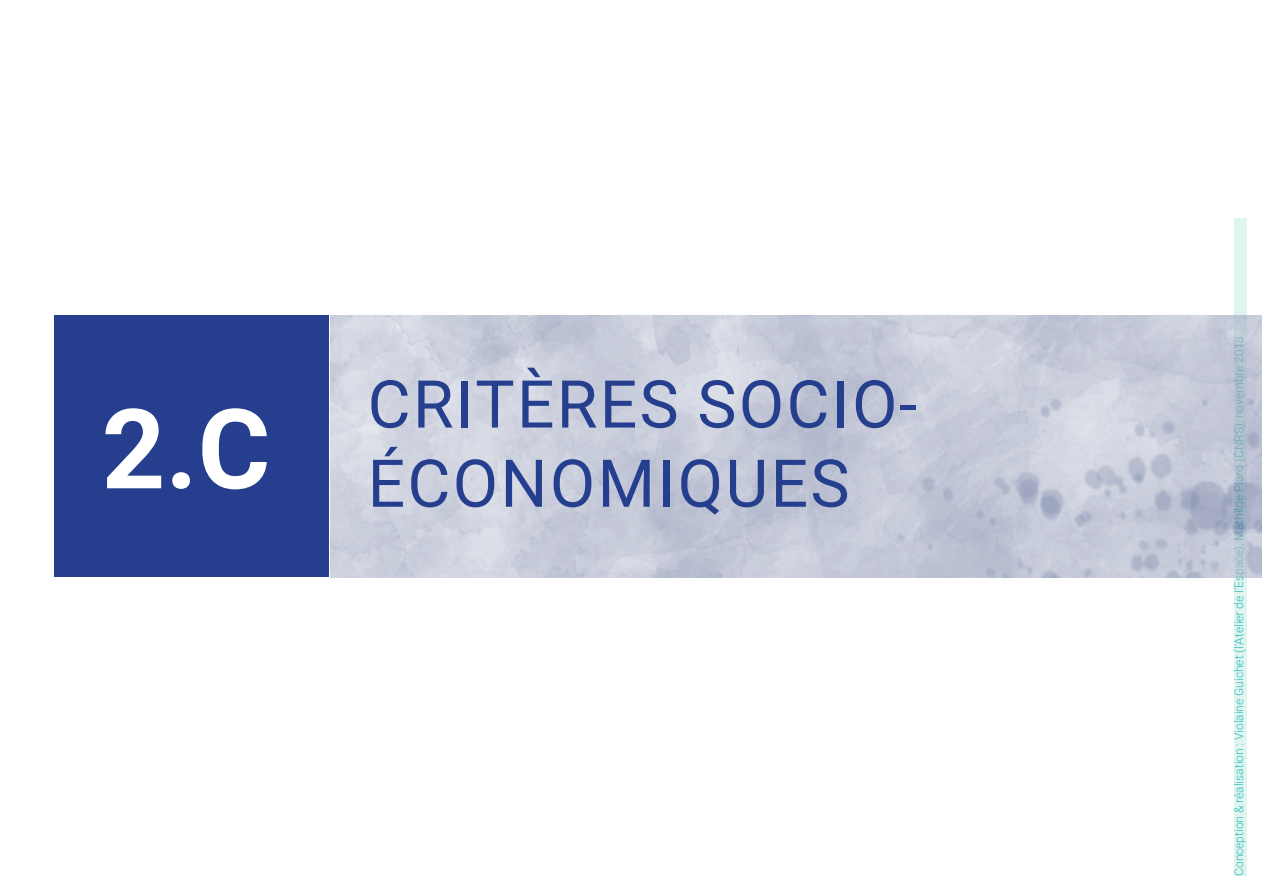
<style>
.page{position:relative;width:1263px;height:893px;background:#fff}
.page>*{position:absolute;margin:0;border:0;box-sizing:border-box;transform-origin:0 0}
.t1{font:700 111px "Roboto";color:#fff}
.Titre_page{font:66px/79.2px "Roboto";letter-spacing:.035em;color:#253f8e}
.t2{font:300 12px "Roboto";color:#2abdb8}
</style>
<div class="page">
<div style="left:1234px;top:218px;width:12px;height:658px;background:#e0f5f0"></div>
<div style="left:54px;top:316px;width:274px;height:261px;background:#253f8e"></div>
<img style="left:330px;top:316px;width:932px;height:261px">
<p class="t1" style="left:102px;top:371px;width:170px">2.C</p>
<p class="Titre_page" style="left:368px;top:362px;width:551px">CRITÈRES SOCIO-<br>ÉCONOMIQUES</p>
<p class="t2" style="left:1230px;top:876px;width:541px;rotate:-90deg">Conception &amp; réalisation : Violaine Guichet (l’Atelier de l’Espace), Mathilde Plard (CNRS), novembre 2018</p>
</div>
